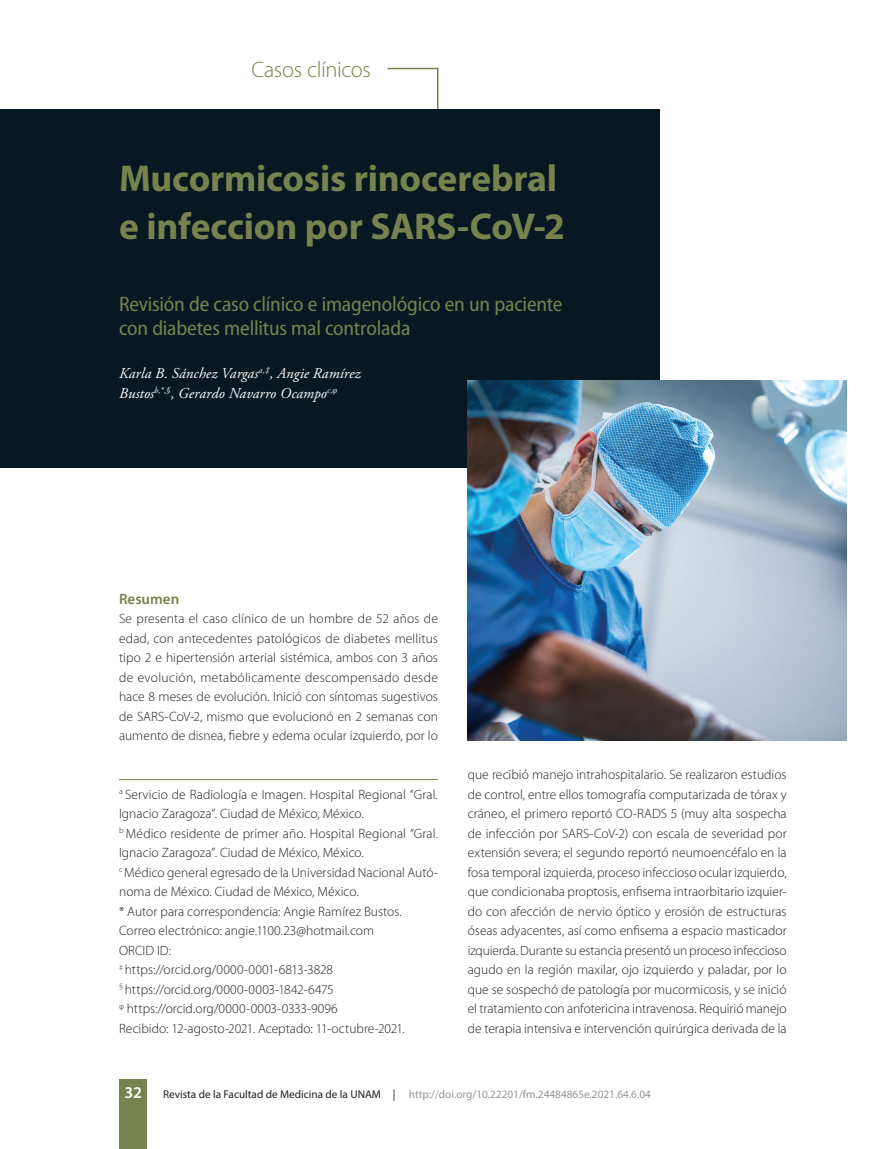
<style>
.page{position:relative;width:893px;height:1149px;background:#fff}
.page>*{position:absolute;margin:0;border:0;box-sizing:border-box;transform-origin:0 0}
.t1{font:700 37.5px/48px "Myriad Pro";letter-spacing:-.005em;color:#76834e}
.t2{font:300 22.5px "Myriad Pro";letter-spacing:-.015em;color:#76834e}
.t3{font:semi-condensed 21px/24px "Myriad Pro";letter-spacing:-.01em;color:#76834e}
.t4{font:600 16.5px "Myriad Pro";color:#fff}
.t5{font:italic 15px/19.5px "Adobe Garamond Pro";letter-spacing:.01em;color:#fff}
.t6{font:600 15px "Myriad Pro";letter-spacing:.005em;color:#76834e}
.t7{font:300 13.5px/19.5px "Myriad Pro";color:#231f20;text-align:justify}
.t8{font:11.25px "Myriad Pro";color:#939598}
.t9{font:11.25px "Myriad Pro";color:#231f20}
</style>
<div class="page">
<div style="left:119px;top:1079px;width:28px;height:69px;background:#76834e"></div>
<svg style="left:386px;top:67px;width:53px;height:43px"></svg>
<div style="left:0;top:110px;width:659px;height:358px;background:#071822"></div>
<hr style="left:119px;top:779px;width:319px;height:1px;background:#76834e">
<img style="left:468px;top:380px;width:378px;height:359px">
<h2 class="t2" style="left:251px;top:57px;width:121px">Casos clínicos</h2>
<h1 class="t1" style="left:119px;top:153px;width:447px">Mucormicosis rinocerebral e infeccion por SARS-CoV-2</h1>
<h3 class="t3" style="left:119px;top:292px;width:445px">Revisión de caso clínico e imagenológico en un paciente con diabetes mellitus mal controlada</h3>
<p class="t5" style="left:119px;top:364px;width:243px">Karla B. Sánchez Vargas<sup>a,‡</sup>, Angie Ramírez<br>Bustos<sup>b,*,§</sup>, Gerardo Navarro Ocampo<sup>c,</sup><sup>φ</sup></p>
<p class="t6" style="left:119px;top:588px;width:62px">Resumen</p>
<p class="t7" style="left:119px;top:608px;width:320px">Se presenta el caso clínico de un hombre de 52 años de edad, con antecedentes patológicos de diabetes mellitus tipo 2 e hipertensión arterial sistémica, ambos con 3 años de evolución, metabólicamente descompensado desde hace 8 meses de evolución. Inició con síntomas sugestivos de SARS-CoV-2, mismo que evolucionó en 2 semanas con aumento de disnea, fiebre y edema ocular izquierdo, por lo</p>
<p class="t7" style="left:119px;top:784px;width:320px;text-align:left"><sup>a</sup> Servicio de Radiología e Imagen. Hospital Regional “Gral.<br>Ignacio Zaragoza”. Ciudad de México, México.<br><sup>b</sup> Médico residente de primer año. Hospital Regional “Gral.<br>Ignacio Zaragoza”. Ciudad de México, México.<br><sup>c</sup> Médico general egresado de la Universidad Nacional Autó&shy;noma de México. Ciudad de México, México.<br>* Autor para correspondencia: Angie Ramírez Bustos.<br>Correo electrónico: angie.1100.23@hotmail.com<br>ORCID ID:<br><sup>‡</sup> https://orcid.org/0000-0001-6813-3828<br><sup>§</sup> https://orcid.org/0000-0003-1842-6475<br><sup>φ</sup> https://orcid.org/0000-0003-0333-9096<br>Recibido: 12-agosto-2021. Aceptado: 11-octubre-2021.</p>
<p class="t7" style="left:468px;top:764px;width:320px">que recibió manejo intrahospitalario. Se realizaron estudios de control, entre ellos tomografía computarizada de tórax y cráneo, el primero reportó CO-RADS 5 (muy alta sospecha de infección por SARS-CoV-2) con escala de severidad por extensión severa; el segundo reportó neumoencéfalo en la fosa temporal izquierda, proceso infeccioso ocular izquierdo, que condicionaba proptosis, enfisema intraorbitario izquier&shy;do con afección de nervio óptico y erosión de estructuras óseas adyacentes, así como enfisema a espacio masticador izquierda. Durante su estancia presentó un proceso infeccioso agudo en la región maxilar, ojo izquierdo y paladar, por lo que se sospechó de patología por mucormicosis, y se inició el tratamiento con anfotericina intravenosa. Requirió manejo de terapia intensiva e intervención quirúrgica derivada de la</p>
<p class="t4" style="left:124px;top:1081px;width:19px">32</p>
<p class="t9" style="left:163px;top:1086px;width:234px">Revista de la Facultad de Medicina de la UNAM |</p>
<p class="t8" style="left:409px;top:1086px;width:243px">http://doi.org/10.22201/fm.24484865e.2021.64.6.04</p>
</div>
